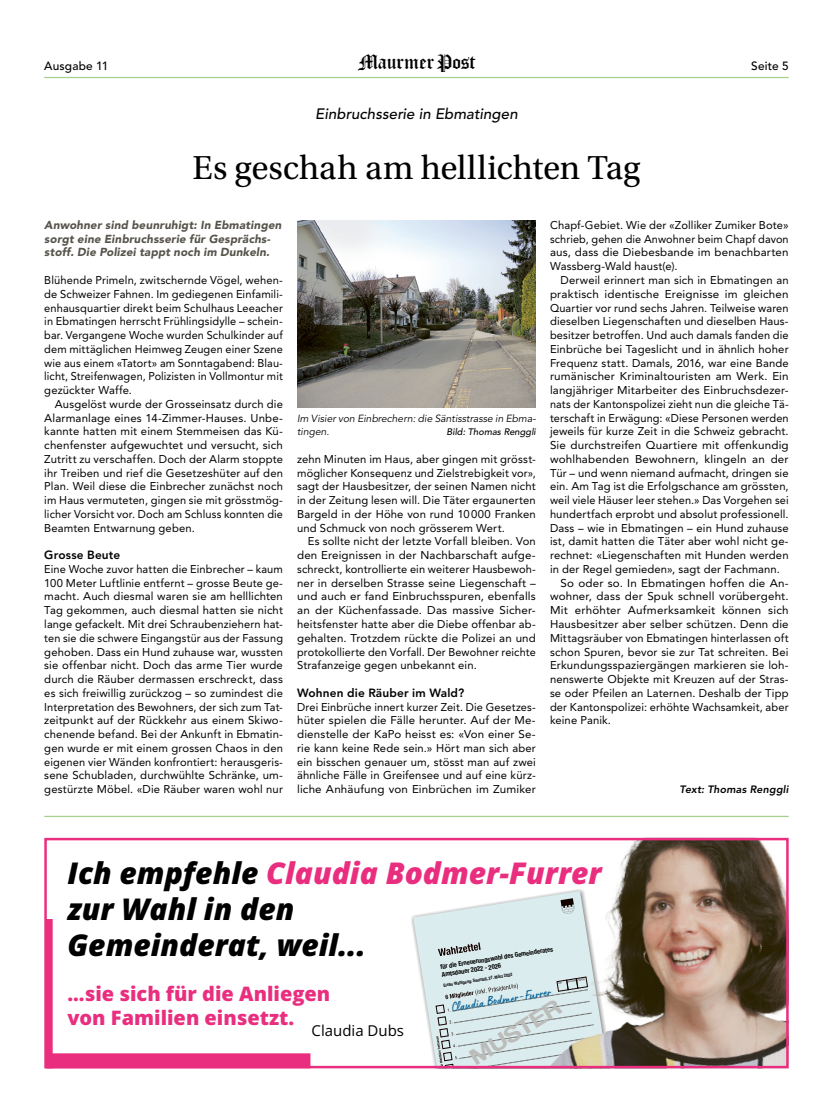
<style>
.page{position:relative;width:833px;height:1117px;background:#fff}
.page>*{position:absolute;margin:0;border:0;box-sizing:border-box;transform-origin:0 0}
.MP_Header_28pt{font:35px "Utopia Std";color:#000}
.t1{font:italic 800 30px/36px "Open Sans";color:#000}
.t2{font:22.38px "Old London";color:#000}
.t3{font:700 22px "Helvetica Neue";color:#bcbcba;scale:1.16 1}
.t4{font:800 20px/24px "Open Sans";color:#ea2e7f}
.MP_Spitzmarke_12pt{font:italic 500 15px "Avenir LT Std";letter-spacing:.01em;color:#000}
.t5{font:15px "Open Sans";color:#000}
.t6{font:13.25px "Lumios Marker";color:#036093}
.MP_Zwischentitel{font:800 11.88px "Avenir LT Std";letter-spacing:.015em;color:#000}
.t7{font:500 11.88px "Avenir LT Std";letter-spacing:.01em;color:#000}
.MP_Lead_1sp{font:italic 900 11.5px/13.8px "Avenir LT Std";letter-spacing:.015em;color:#57544b}
.MP_Grundschrift{font:11.25px/13.8px "Avenir LT Std";letter-spacing:.01em;color:#000;text-align:justify}
.MP_Grundschrift_o_E{font:11.25px/13.8px "Avenir LT Std";letter-spacing:.01em;color:#000;text-align:justify}
.MP_Autor{font:italic 800 10.62px "Avenir LT Std";letter-spacing:.015em;color:#000}
.MP_Bildlegende{font:italic 10.25px/13.8px "Avenir LT Std";color:#000}
.MP_Bildlegende-2{font:italic 500 9.38px "Avenir LT Std";color:#000}
.t8{font:700 condensed 6.62px/7.9px "Helvetica Neue";color:#000}
.t9{font:700 condensed 4.38px "Helvetica Neue";color:#000}
.s1{color:#ea2e7f}
</style>
<div class="page">
<hr style="left:44px;top:77px;width:744px;height:1px;background:#a5cf8c">
<img style="left:297px;top:221px;width:239px;height:187px">
<hr style="left:44px;top:815px;width:744px;height:1px;background:#a5cf8c">
<svg style="left:413px;top:898px;width:106px;height:167px;background:#d8e5e7"></svg>
<div style="left:45px;top:918px;width:8px;height:150px;background:#ea2e7f"></div>
<div style="left:47px;top:1053px;width:263px;height:15px;background:#ea2e7f"></div>
<img style="left:519px;top:840px;width:266px;height:225px">
<div style="left:44px;top:837px;width:744px;height:231px;border:2px solid #ea2e7f"></div>
<p class="t7" style="left:44px;top:59px;width:66px">Ausgabe 11</p>
<h3 class="t2" style="left:359px;top:49px;width:118px">Maurmer Post</h3>
<p class="t7" style="left:751px;top:59px;width:39px">Seite 5</p>
<p class="MP_Spitzmarke_12pt" style="left:315px;top:105px;width:204px">Einbruchsserie in Ebmatingen</p>
<p class="MP_Header_28pt" style="left:193px;top:149px;width:449px">Es geschah am helllichten Tag</p>
<p class="MP_Lead_1sp" style="left:44px;top:218px;width:239px">Anwohner sind beunruhigt: In Ebmatingen sorgt eine Einbruchsserie für Gesprächs&shy;stoff. Die Polizei tappt noch im Dunkeln.</p>
<p class="MP_Grundschrift_o_E" style="left:44px;top:273px;width:240px">Blühende Primeln, zwitschernde Vögel, wehen&shy;de Schweizer Fahnen. Im gediegenen Einfamili&shy;enhausquartier direkt beim Schulhaus Leeacher in Ebmatingen herrscht Frühlingsidylle – schein&shy;bar. Vergangene Woche wurden Schulkinder auf dem mittäglichen Heimweg Zeugen einer Szene wie aus einem «Tatort» am Sonntagabend: Blau&shy;licht, Streifenwagen, Polizisten in Vollmontur mit gezückter Waffe.</p>
<p class="MP_Grundschrift" style="left:44px;top:397px;width:240px;text-indent:11px">Ausgelöst wurde der Grosseinsatz durch die Alarmanlage eines 14-Zimmer-Hauses. Unbe&shy;kannte hatten mit einem Stemmeisen das Kü&shy;chenfenster aufgewuchtet und versucht, sich Zutritt zu verschaffen. Doch der Alarm stoppte ihr Treiben und rief die Gesetzeshüter auf den Plan. Weil diese die Einbrecher zunächst noch im Haus vermuteten, gingen sie mit grösstmög&shy;licher Vorsicht vor. Doch am Schluss konnten die Beamten Entwarnung geben.</p>
<p class="MP_Zwischentitel" style="left:44px;top:548px;width:78px">Grosse Beute</p>
<p class="MP_Grundschrift_o_E" style="left:44px;top:562px;width:240px">Eine Woche zuvor hatten die Einbrecher – kaum 100 Meter Luftlinie entfernt – grosse Beute ge&shy;macht. Auch diesmal waren sie am helllichten Tag gekommen, auch diesmal hatten sie nicht lange gefackelt. Mit drei Schraubenziehern hat&shy;ten sie die schwere Eingangstür aus der Fassung gehoben. Dass ein Hund zuhause war, wussten sie offenbar nicht. Doch das arme Tier wurde durch die Räuber dermassen erschreckt, dass es sich freiwillig zurückzog – so zumindest die Interpretation des Bewohners, der sich zum Tat&shy;zeitpunkt auf der Rückkehr aus einem Skiwo&shy;chenende befand. Bei der Ankunft in Ebmatin&shy;gen wurde er mit einem grossen Chaos in den eigenen vier Wänden konfrontiert: herausgeris&shy;sene Schubladen, durchwühlte Schränke, um&shy;gestürzte Möbel. «Die Räuber waren wohl nur</p>
<p class="MP_Grundschrift_o_E" style="left:550px;top:218px;width:240px">Chapf-Gebiet. Wie der «Zolliker Zumiker Bote» schrieb, gehen die Anwohner beim Chapf davon aus, dass die Diebesbande im benachbarten Wassberg-Wald haust(e).</p>
<p class="MP_Grundschrift" style="left:550px;top:273px;width:240px;text-indent:11px">Derweil erinnert man sich in Ebmatingen an praktisch identische Ereignisse im gleichen Quartier vor rund sechs Jahren. Teilweise waren dieselben Liegenschaften und dieselben Haus&shy;besitzer betroffen. Und auch damals fanden die Einbrüche bei Tageslicht und in ähnlich hoher Frequenz statt. Damals, 2016, war eine Bande rumänischer Kriminaltouristen am Werk. Ein langjähriger Mitarbeiter des Einbruchsdezer&shy;nats der Kantonspolizei zieht nun die gleiche Tä&shy;terschaft in Erwägung: «Diese Personen werden jeweils für kurze Zeit in die Schweiz gebracht.<br>Sie durchstreifen Quartiere mit offenkundig wohlhabenden Bewohnern, klingeln an der Tür – und wenn niemand aufmacht, dringen sie ein. Am Tag ist die Erfolgschance am grössten, weil viele Häuser leer stehen.» Das Vorgehen sei hundertfach erprobt und absolut professionell.<br>Dass – wie in Ebmatingen – ein Hund zuhause ist, damit hatten die Täter aber wohl nicht ge&shy;rechnet: «Liegenschaften mit Hunden werden in der Regel gemieden», sagt der Fachmann.</p>
<p class="MP_Grundschrift" style="left:550px;top:576px;width:240px;text-indent:11px">So oder so. In Ebmatingen hoffen die An&shy;wohner, dass der Spuk schnell vorübergeht.<br>Mit erhöhter Aufmerksamkeit können sich Hausbesitzer aber selber schützen. Denn die Mittagsräuber von Ebmatingen hinterlassen oft schon Spuren, bevor sie zur Tat schreiten. Bei Erkundungsspaziergängen markieren sie loh&shy;nenswerte Objekte mit Kreuzen auf der Stras&shy;se oder Pfeilen an Laternen. Deshalb der Tipp der Kantonspolizei: erhöhte Wachsamkeit, aber keine Panik.</p>
<p class="MP_Bildlegende" style="left:297px;top:411px;width:240px">Im Visier von Einbrechern: die Säntisstrasse in Ebma&shy;tingen.</p>
<p class="MP_Bildlegende-2" style="left:446px;top:426px;width:91px">Bild: Thomas Renggli</p>
<p class="MP_Grundschrift_o_E" style="left:297px;top:452px;width:240px">zehn Minuten im Haus, aber gingen mit grösst&shy;möglicher Konsequenz und Zielstrebigkeit vor», sagt der Hausbesitzer, der seinen Namen nicht in der Zeitung lesen will. Die Täter ergaunerten Bargeld in der Höhe von rund 10000 Franken und Schmuck von noch grösserem Wert.</p>
<p class="MP_Grundschrift" style="left:297px;top:534px;width:240px;text-indent:11px">Es sollte nicht der letzte Vorfall bleiben. Von den Ereignissen in der Nachbarschaft aufge&shy;schreckt, kontrollierte ein weiterer Hausbewoh&shy;ner in derselben Strasse seine Liegenschaft – und auch er fand Einbruchsspuren, ebenfalls an der Küchenfassade. Das massive Sicher&shy;heitsfenster hatte aber die Diebe offenbar ab&shy;gehalten. Trotzdem rückte die Polizei an und protokollierte den Vorfall. Der Bewohner reichte Strafanzeige gegen unbekannt ein.</p>
<p class="MP_Zwischentitel" style="left:297px;top:685px;width:169px">Wohnen die Räuber im Wald?</p>
<p class="MP_Grundschrift_o_E" style="left:297px;top:699px;width:240px">Drei Einbrüche innert kurzer Zeit. Die Gesetzes&shy;hüter spielen die Fälle herunter. Auf der Me&shy;dienstelle der KaPo heisst es: «Von einer Se&shy;rie kann keine Rede sein.» Hört man sich aber ein bisschen genauer um, stösst man auf zwei ähnliche Fälle in Greifensee und auf eine kürz&shy;liche Anhäufung von Einbrüchen im Zumiker</p>
<p class="MP_Autor" style="left:679px;top:783px;width:111px">Text: Thomas Renggli</p>
<p class="t1" style="left:67px;top:853px;width:536px">Ich empfehle <span class="s1">Claudia Bodmer-Furrer </span>zur Wahl in den<br>Gemeinderat, weil...</p>
<p class="t4" style="left:67px;top:979px;width:264px">...sie sich für die Anliegen von Familien einsetzt.</p>
<p class="t5" style="left:311px;top:1020px;width:94px">Claudia Dubs</p>
<p class="t8" style="left:440px;top:962px;width:115px;rotate:-9deg">für die Erneuerungswahl des Gemeinderates<br>Amtsdauer 2022 - 2026</p>
<p class="t9" style="left:443px;top:981px;width:71px;rotate:-9deg">Erster Wahlgang: Sonntag, 27. März 2022</p>
<p class="t6" style="left:450px;top:998px;width:102px;rotate:-9deg">Claudia Bodmer-Furrer</p>
<p class="t3" style="left:462px;top:1044px;width:91px;rotate:-32deg">MUSTER</p>
</div>
